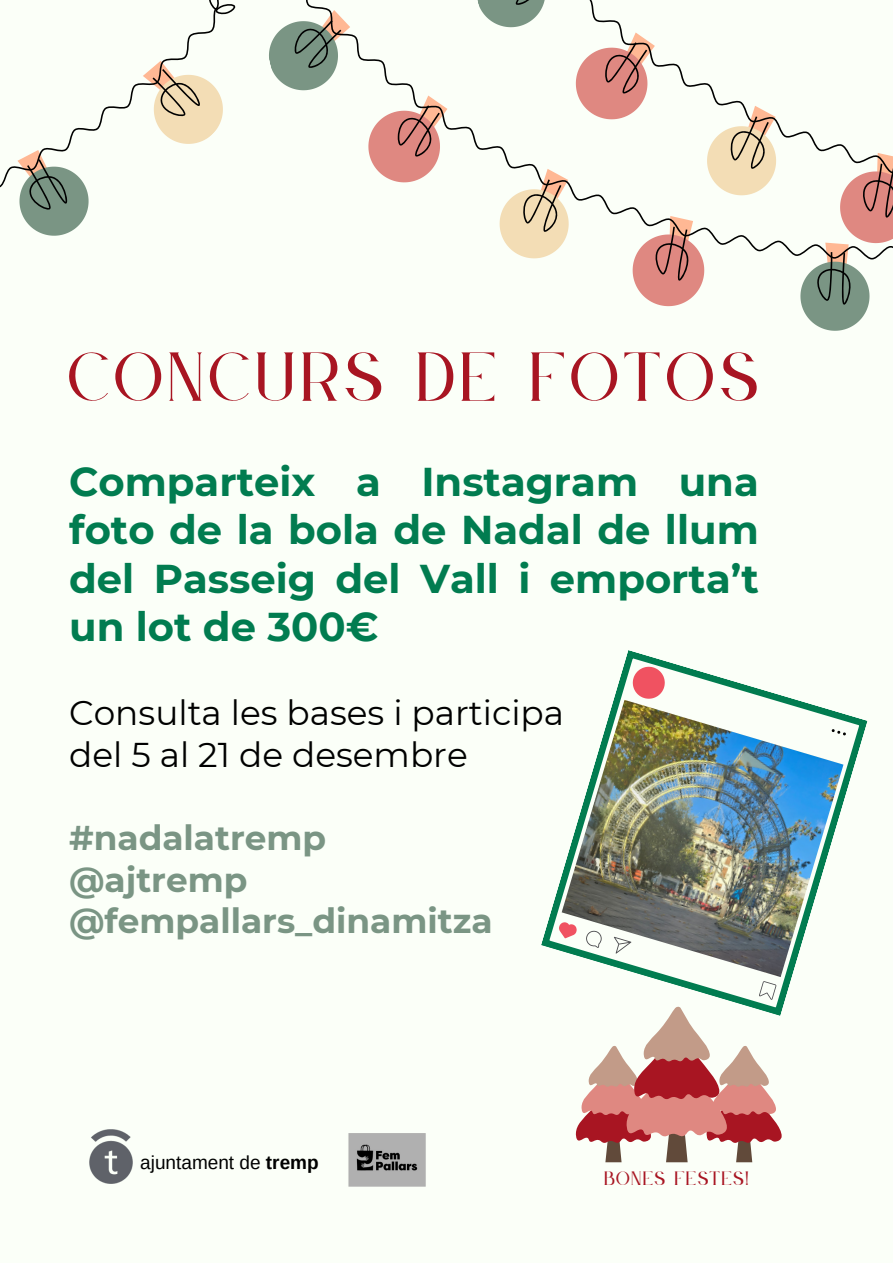
<style>
.page{position:relative;width:893px;height:1264px;background:#fff}
.page>*{position:absolute;margin:0;border:0;box-sizing:border-box;transform-origin:0 0}
.t1{font:60.75px "Le Jour Serif";letter-spacing:.07em;color:#a81522}
.t2{font:700 40.05px/48.3px "Montserrat";color:#017c50;text-align:justify}
.t3{font:34.35px "Montserrat";color:#000}
.t4{font:700 34.35px "Montserrat";color:#7a9584}
.t5{font:19.05px "Arimo";color:#000}
.t6{font:16.95px "Le Jour Serif";letter-spacing:.07em;color:#a81522}
.s1{font-weight:700}
</style>
<div class="page">
<div style="left:0;top:0;width:892px;height:1262px;background:#fbfff8"></div>
<svg style="left:575px;top:1015px;width:206px;height:147px"></svg>
<svg style="left:368px;top:92px;width:83px;height:91px"></svg>
<svg style="left:269px;top:7px;width:83px;height:84px"></svg>
<img style="left:89px;top:1129px;width:43px;height:54px">
<img style="left:348px;top:1133px;width:78px;height:54px">
<svg style="left:484px;top:0;width:362px;height:307px"></svg>
<svg style="left:793px;top:148px;width:99px;height:183px"></svg>
<svg style="left:700px;top:102px;width:83px;height:100px"></svg>
<svg style="left:568px;top:29px;width:90px;height:97px"></svg>
<svg style="left:477px;top:0;width:78px;height:34px"></svg>
<svg style="left:209px;top:0;width:27px;height:22px"></svg>
<svg style="left:5px;top:145px;width:84px;height:91px"></svg>
<svg style="left:139px;top:59px;width:84px;height:85px"></svg>
<svg style="left:541px;top:650px;width:326px;height:365px"></svg>
<img style="left:561px;top:700px;width:282px;height:277px">
<p class="t1" style="left:69px;top:344px;width:692px">CONCURS DE FOTOS</p>
<p class="t2" style="left:69px;top:457px;width:691px">Comparteix a Instagram una foto de la bola de Nadal de llum del Passeig del Vall i emporta’t un lot de 300€</p>
<p class="t3" style="left:69px;top:692px;width:496px">Consulta les bases i participa</p>
<p class="t3" style="left:69px;top:733px;width:400px">del 5 al 21 de desembre</p>
<p class="t4" style="left:69px;top:817px;width:258px">#nadalatremp</p>
<p class="t4" style="left:69px;top:858px;width:180px">@ajtremp</p>
<p class="t4" style="left:69px;top:900px;width:425px">@fempallars_dinamitza</p>
<p class="t5" style="left:140px;top:1151px;width:180px">ajuntament de <span class="s1">tremp</span></p>
<p class="t6" style="left:604px;top:1169px;width:146px">BONES FESTES!</p>
</div>
